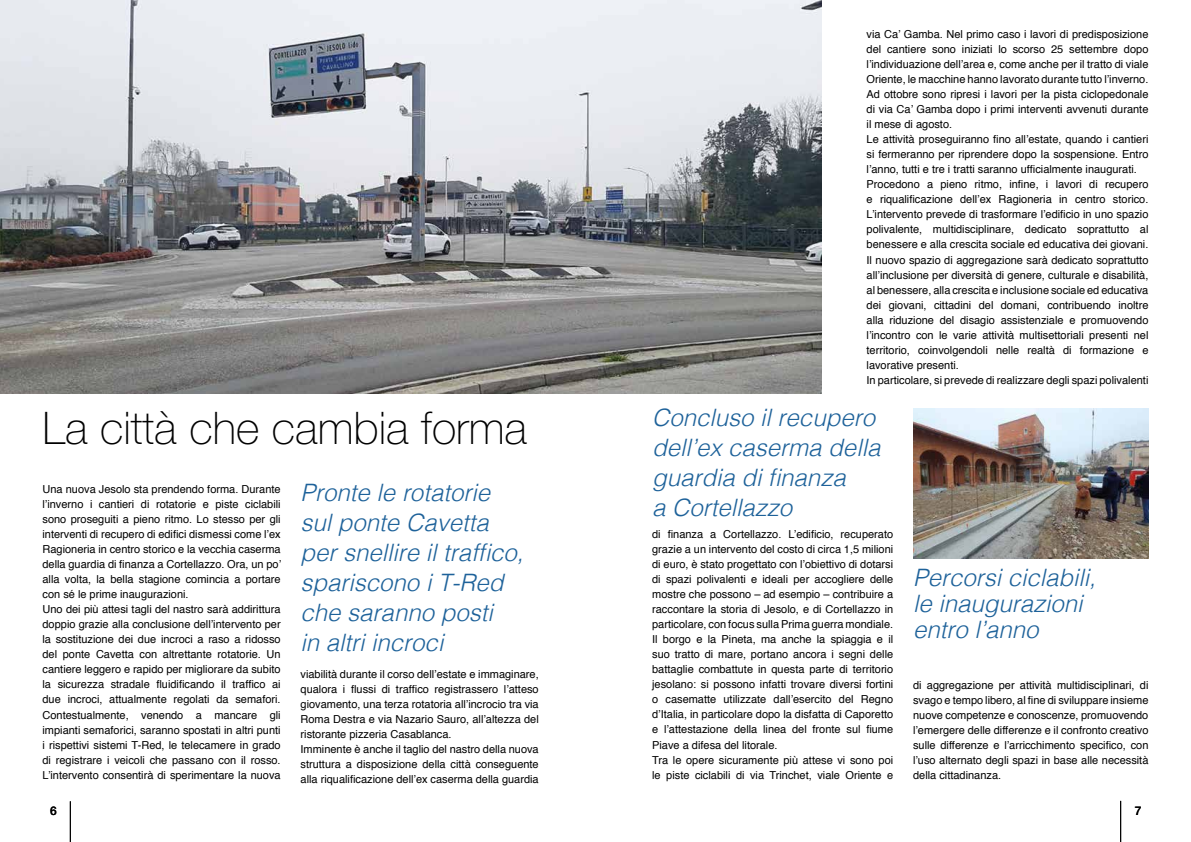
<style>
.page{position:relative;width:1191px;height:842px;background:#fff}
.page>*{position:absolute;margin:0;border:0;box-sizing:border-box;transform-origin:0 0}
.t1{font:100 45px "Helvetica Neue";color:#000}
.t2{font:italic 300 24px/30px "Helvetica";color:#1e629a}
.t3{font:500 12px "Helvetica Neue LT Std";color:#000}
.t4{font:11px/15px "Helvetica";color:#000}
</style>
<div class="page">
<img style="left:0;top:0;width:821px;height:393px">
<img style="left:913px;top:408px;width:235px;height:150px">
<hr style="left:70px;top:801px;width:1px;height:41px;background:#000">
<hr style="left:1120px;top:801px;width:1px;height:41px;background:#000">
<h1 class="t1" style="left:43px;top:402px;width:486px">La città che cambia forma</h1>
<p class="t4" style="left:43px;top:482px;width:240px">Una nuova Jesolo sta prendendo forma. Durante l’inverno i cantieri di rotatorie e piste ciclabili sono proseguiti a pieno ritmo. Lo stesso per gli interventi di recupero di edifici dismessi come l’ex Ragioneria in centro storico e la vecchia caserma della guardia di finanza a Cortellazzo. Ora, un po’ alla volta, la bella stagione comincia a portare con sé le prime inaugurazioni.<br>Uno dei più attesi tagli del nastro sarà addirittura doppio grazie alla conclusione dell’intervento per la sostituzione dei due incroci a raso a ridosso del ponte Cavetta con altrettante rotatorie. Un cantiere leggero e rapido per migliorare da subito la sicurezza stradale fluidificando il traffico ai due incroci, attualmente regolati da semafori.<br>Contestualmente, venendo a mancare gli impianti semaforici, saranno spostati in altri punti i rispettivi sistemi T-Red, le telecamere in grado di registrare i veicoli che passano con il rosso.<br>L’intervento consentirà di sperimentare la nuova</p>
<h2 class="t2" style="left:300px;top:476px;width:224px">Pronte le rotatorie sul ponte Cavetta per snellire il traffico, spariscono i T-Red che saranno posti<br>in altri incroci</h2>
<p class="t4" style="left:300px;top:667px;width:240px">viabilità durante il corso dell’estate e immaginare, qualora i flussi di traffico registrassero l’atteso giovamento, una terza rotatoria all’incrocio tra via Roma Destra e via Nazario Sauro, all’altezza del ristorante pizzeria Casablanca.<br>Imminente è anche il taglio del nastro della nuova struttura a disposizione della città conseguente alla riqualificazione dell’ex caserma della guardia</p>
<p class="t4" style="left:866px;top:27px;width:283px">via Ca’ Gamba. Nel primo caso i lavori di predisposizione del cantiere sono iniziati lo scorso 25 settembre dopo l’individuazione dell’area e, come anche per il tratto di viale Oriente, le macchine hanno lavorato durante tutto l’inverno.<br>Ad ottobre sono ripresi i lavori per la pista ciclopedonale di via Ca’ Gamba dopo i primi interventi avvenuti durante il mese di agosto.<br>Le attività proseguiranno fino all’estate, quando i cantieri si fermeranno per riprendere dopo la sospensione. Entro l’anno, tutti e tre i tratti saranno ufficialmente inaugurati.<br>Procedono a pieno ritmo, infine, i lavori di recupero e riqualificazione dell’ex Ragioneria in centro storico.<br>L’intervento prevede di trasformare l’edificio in uno spazio polivalente, multidisciplinare, dedicato soprattutto al benessere e alla crescita sociale ed educativa dei giovani.<br>Il nuovo spazio di aggregazione sarà dedicato soprattutto all’inclusione per diversità di genere, culturale e disabilità, al benessere, alla crescita e inclusione sociale ed educativa dei giovani, cittadini del domani, contribuendo inoltre alla riduzione del disagio assistenziale e promuovendo l’incontro con le varie attività multisettoriali presenti nel territorio, coinvolgendoli nelle realtà di formazione e lavorative presenti.<br>In particolare, si prevede di realizzare degli spazi polivalenti</p>
<h2 class="t2" style="left:652px;top:401px;width:230px">Concluso il recupero dell’ex caserma della guardia di finanza<br>a Cortellazzo</h2>
<p class="t4" style="left:652px;top:527px;width:242px">di finanza a Cortellazzo. L’edificio, recuperato grazie a un intervento del costo di circa 1,5 milioni di euro, è stato progettato con l’obiettivo di dotarsi di spazi polivalenti e ideali per accogliere delle mostre che possono – ad esempio – contribuire a raccontare la storia di Jesolo, e di Cortellazzo in particolare, con focus sulla Prima guerra mondiale.<br>Il borgo e la Pineta, ma anche la spiaggia e il suo tratto di mare, portano ancora i segni delle battaglie combattute in questa parte di territorio jesolano: si possono infatti trovare diversi fortini o casematte utilizzate dall’esercito del Regno d’Italia, in particolare dopo la disfatta di Caporetto e l’attestazione della linea del fronte sul fiume Piave a difesa del litorale.<br>Tra le opere sicuramente più attese vi sono poi le piste ciclabili di via Trinchet, viale Oriente e</p>
<h2 class="t2" style="left:913px;top:563px;width:184px;line-height:26px">Percorsi ciclabili, le inaugurazioni entro l’anno</h2>
<p class="t4" style="left:913px;top:677px;width:237px;text-align:justify">di aggregazione per attività multidisciplinari, di svago e tempo libero, al fine di sviluppare insieme nuove competenze e conoscenze, promuovendo l’emergere delle differenze e il confronto creativo sulle differenze e l’arricchimento specifico, con l’uso alternato degli spazi in base alle necessità della cittadinanza.</p>
<p class="t3" style="left:50px;top:804px;width:8px">6</p>
<p class="t3" style="left:1134px;top:804px;width:8px">7</p>
</div>
